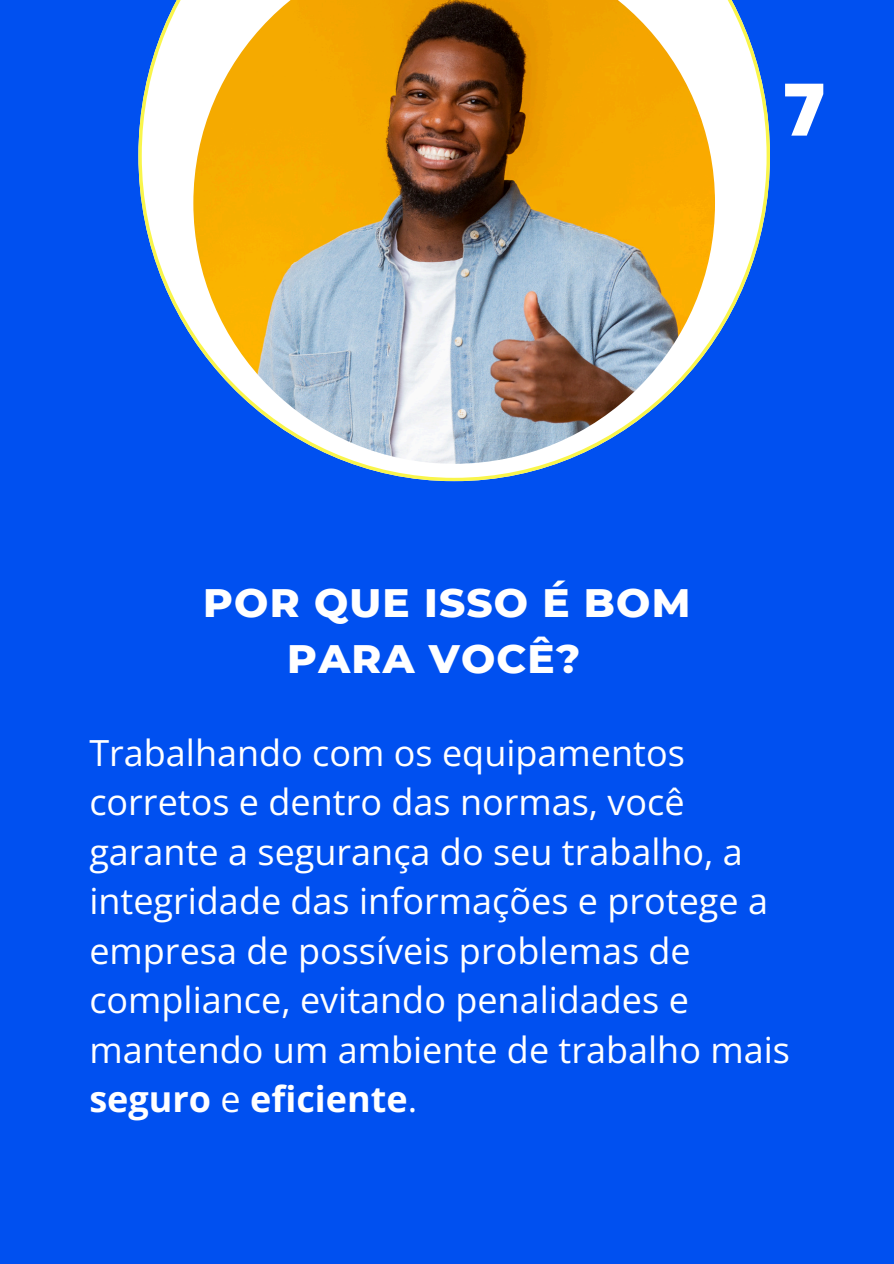
<style>
.page{position:relative;width:894px;height:1264px;background:#fff}
.page>*{position:absolute;margin:0;border:0;box-sizing:border-box;transform-origin:0 0}
.t1{font:800 74.1px "Garet";color:#fff}
.t2{font:800 40.5px/56.2px "Montserrat";letter-spacing:.03em;color:#fff}
.t3{font:36px/49.5px "Open Sans";color:#fff}
.s1{font-weight:700}
</style>
<div class="page">
<div style="left:0;top:0;width:893px;height:1263px;background:#0050f0"></div>
<svg style="left:138px;top:0;width:631px;height:480px"></svg>
<img style="left:193px;top:0;width:521px;height:464px">
<h1 class="t1" style="left:782px;top:56px;width:44px">7</h1>
<p class="t2" style="left:287px;top:574px;width:404px;text-indent:-84px">POR QUE ISSO É BOM<br>PARA VOCÊ?</p>
<p class="t3" style="left:89px;top:727px;width:702px">Trabalhando com os equipamentos corretos e dentro das normas, você garante a segurança do seu trabalho, a integridade das informações e protege a empresa de possíveis problemas de compliance, evitando penalidades e mantendo um ambiente de trabalho mais <span class="s1">seguro</span> e <span class="s1">eficiente</span>.</p>
</div>
